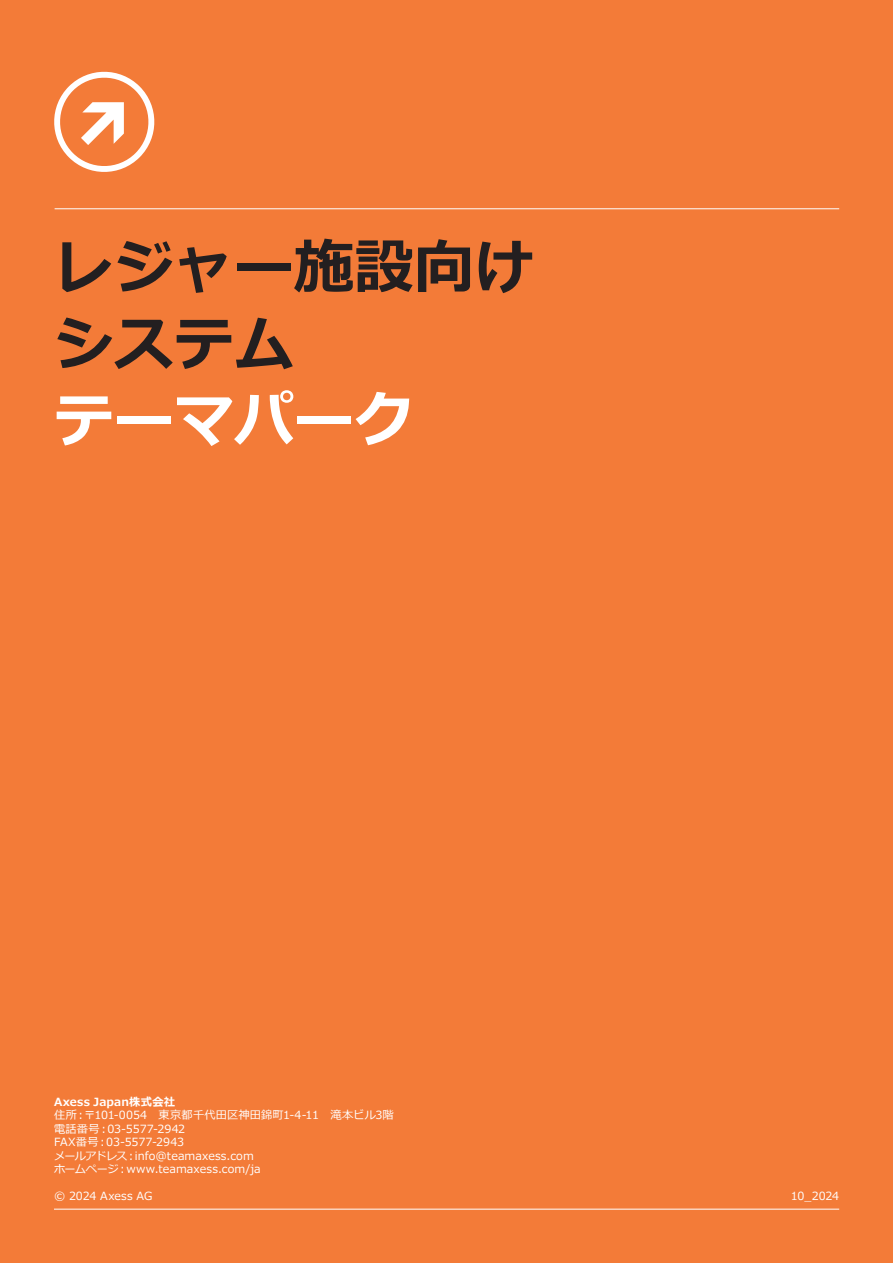
<style>
.page{position:relative;width:893px;height:1263px;background:#f37b38}
.page>*{position:absolute;margin:0;border:0;box-sizing:border-box;transform-origin:0 0}
.t1{font:700 60px/76.5px "Meiryo";color:#231f20}
.t2{font:700 60px "Meiryo";color:#fff}
.t3{font:11.25px/13.5px "Meiryo";letter-spacing:.005em;color:#fff}
.t4{font:700 11.25px "Meiryo";letter-spacing:.02em;color:#fff}
</style>
<div class="page">
<hr style="left:54px;top:1209px;width:785px;height:1px;background:#fff">
<svg style="left:54px;top:71px;width:101px;height:101px"></svg>
<hr style="left:55px;top:208px;width:784px;height:1px;background:#fff">
<h1 class="t1" style="left:54px;top:232px;width:481px">レジャー施設向けシステム</h1>
<h1 class="t2" style="left:54px;top:378px;width:361px">テーマパーク</h1>
<p class="t4" style="left:54px;top:1094px;width:123px">Axess Japan株式会社</p>
<p class="t3" style="left:54px;top:1109px;width:341px">住所：〒101-0054　東京都千代田区神田錦町1-4-11　滝本ビル3階電話番号：03-5577-2942<br>FAX番号：03-5577-2943<br>メールアドレス：info@teamaxess.com<br>ホームページ：www.teamaxess.com/ja</p>
<p class="t3" style="left:54px;top:1190px;width:100px">© 2024 Axess AG</p>
<p class="t3" style="left:791px;top:1190px;width:50px">10_2024</p>
</div>
